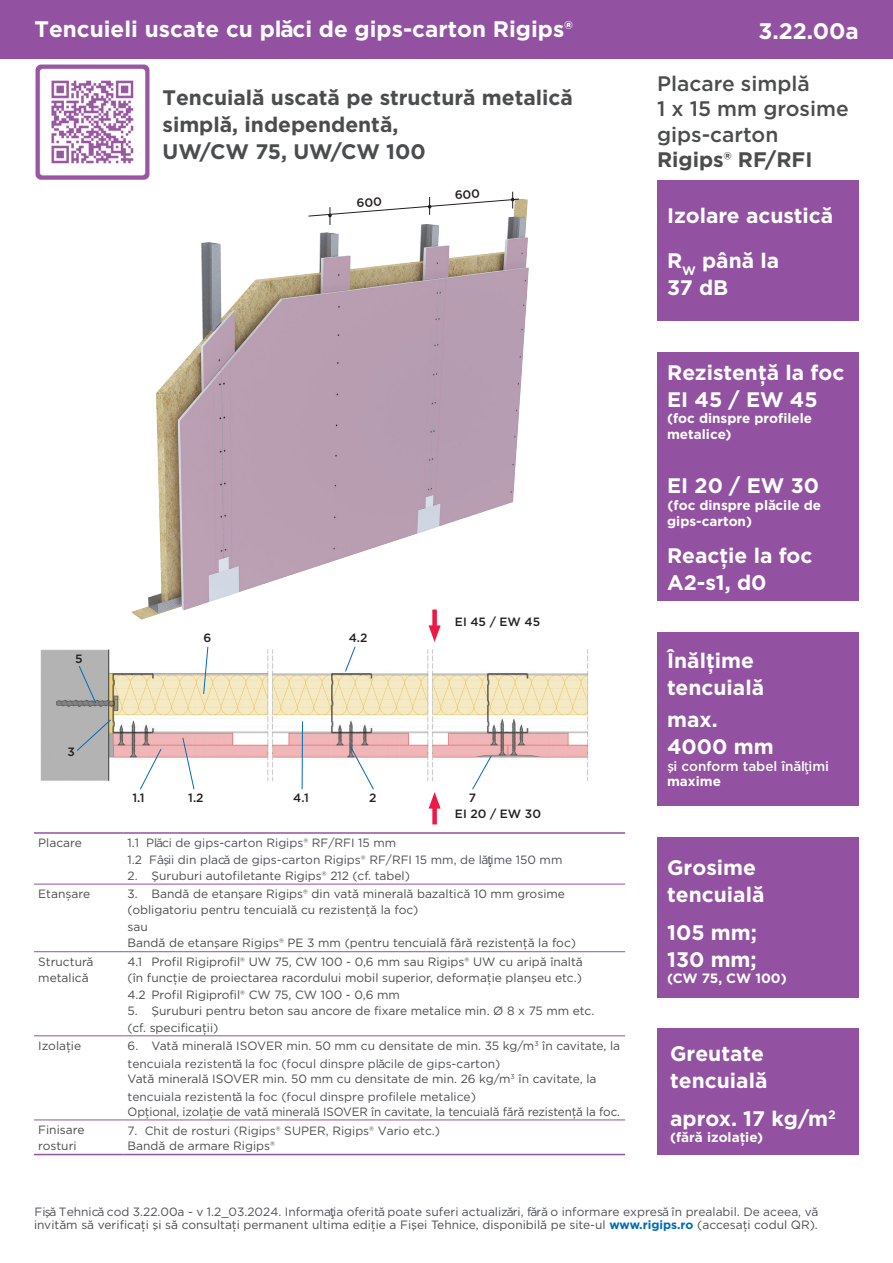
<style>
.page{position:relative;width:893px;height:1263px;background:#fff}
.page>*{position:absolute;margin:0;border:0;box-sizing:border-box;transform-origin:0 0}
.t1{font:22.5px "Gotham Bold ZZZ Regular ZZZ";color:#fff}
.t2{font:21px/27px "Gotham Bold ZZZ Regular ZZZ";color:#fff}
.t3{font:21px/27px "Gotham Bold ZZZ Regular ZZZ";color:#4b4c4d}
.t4{font:500 21px/25.2px "Gotham";color:#4b4c4d}
.t5{font:13.5px/16.2px "Gotham Bold ZZZ Regular ZZZ";color:#fff}
.t6{font:500 13.5px "Gotham";color:#fff}
.t7{font:12px/16.5px "Gotham";color:#4b4c4d}
.t8{font:12px/16.5px "Gotham";color:#4e5056}
.t9{font:500 12px "Gotham";color:#231f20}
.s1{font-family:"Noto Sans"}
.s2{font-family:"Noto Sans";font-weight:400}
.s3{font-family:"Gotham Bold ZZZ Regular ZZZ";color:#006cb7}
</style>
<div class="page">
<img style="left:40px;top:649px;width:549px;height:141px">
<img style="left:131px;top:199px;width:398px;height:428px">
<div style="left:0;top:0;width:893px;height:58px;background:#9252a1"></div>
<div style="left:657px;top:352px;width:202px;height:249px;background:#9252a1"></div>
<div style="left:657px;top:632px;width:202px;height:174px;background:#9252a1"></div>
<div style="left:657px;top:837px;width:202px;height:160px;background:#9252a1"></div>
<div style="left:657px;top:1028px;width:202px;height:127px;background:#9252a1"></div>
<div style="left:657px;top:181px;width:202px;height:140px;background:#9252a1"></div>
<hr style="left:34px;top:832px;width:89px;height:2px;background:#9252a1">
<hr style="left:123px;top:832px;width:502px;height:2px;background:#9252a1">
<hr style="left:34px;top:1154px;width:89px;height:1px;background:#9252a1">
<hr style="left:123px;top:1154px;width:502px;height:1px;background:#9252a1">
<hr style="left:34px;top:884px;width:89px;height:1px;background:#9252a1">
<hr style="left:123px;top:884px;width:502px;height:1px;background:#9252a1">
<hr style="left:34px;top:951px;width:89px;height:1px;background:#9252a1">
<hr style="left:123px;top:951px;width:502px;height:1px;background:#9252a1">
<hr style="left:34px;top:1035px;width:89px;height:1px;background:#9252a1">
<hr style="left:123px;top:1035px;width:502px;height:1px;background:#9252a1">
<hr style="left:34px;top:1119px;width:89px;height:1px;background:#9252a1">
<hr style="left:123px;top:1119px;width:502px;height:1px;background:#9252a1">
<img style="left:35px;top:64px;width:115px;height:116px">
<svg style="left:78px;top:665px;width:19px;height:39px"></svg>
<svg style="left:76px;top:719px;width:36px;height:33px"></svg>
<svg style="left:139px;top:748px;width:23px;height:42px"></svg>
<svg style="left:472px;top:755px;width:20px;height:35px"></svg>
<svg style="left:182px;top:737px;width:13px;height:53px"></svg>
<svg style="left:349px;top:745px;width:25px;height:45px"></svg>
<svg style="left:203px;top:646px;width:6px;height:49px"></svg>
<svg style="left:344px;top:646px;width:12px;height:26px"></svg>
<hr style="left:302px;top:721px;width:1px;height:68px;background:#006cb7">
<div style="left:432px;top:610px;width:5px;height:21px;background:#ed1845"></div>
<svg style="left:429px;top:625px;width:12px;height:17px"></svg>
<div style="left:432px;top:803px;width:5px;height:21px;background:#ed1845"></div>
<svg style="left:429px;top:792px;width:12px;height:17px"></svg>
<svg style="left:308px;top:191px;width:212px;height:34px"></svg>
<h1 class="t1" style="left:34px;top:14px;width:540px">Tencuieli uscate cu plăci de gips-carton Rigips®</h1>
<h2 class="t3" style="left:162px;top:84px;width:412px">Tencuială uscată pe structură metalică simplă, independentă,<br>UW/CW 75, UW/CW 100</h2>
<p class="t9" style="left:75px;top:651px;width:9px">5</p>
<p class="t9" style="left:68px;top:743px;width:9px">3</p>
<p class="t7" style="left:38px;top:834px;width:45px">Placare</p>
<p class="t9" style="left:204px;top:630px;width:9px">6</p>
<p class="t9" style="left:349px;top:630px;width:20px">4.2</p>
<p class="t9" style="left:455px;top:614px;width:87px">EI 45 / EW 45</p>
<p class="t9" style="left:133px;top:789px;width:14px">1.1</p>
<p class="t9" style="left:188px;top:789px;width:17px">1.2</p>
<p class="t9" style="left:293px;top:789px;width:17px">4.1</p>
<p class="t9" style="left:369px;top:789px;width:9px">2</p>
<p class="t9" style="left:469px;top:789px;width:9px">7</p>
<p class="t9" style="left:455px;top:806px;width:88px">EI 20 / EW 30</p>
<p class="t8" style="left:128px;top:835px;width:436px">1.1 Plăci de gips-carton Rigips® RF/RFI 15 mm<br>1.2 Fâşii din placă de gips-carton Rigips® RF/RFI 15 mm, de lă<span class="s1">ţ</span>ime 150 mm</p>
<p class="t7" style="left:128px;top:867px;width:284px">2. Şuruburi autofiletante Rigips® 212 (cf. tabel)</p>
<p class="t7" style="left:38px;top:885px;width:53px">Etanșare</p>
<p class="t7" style="left:128px;top:885px;width:450px">3. Bandă de etanşare Rigips® din vată minerală bazaltică 10 mm grosime (obligatoriu pentru tencuială cu rezistenţă la foc)<br>sau<br>Bandă de etanşare Rigips® PE 3 mm (pentru tencuială fără rezistenţă la foc)</p>
<p class="t7" style="left:38px;top:953px;width:57px">Structură metalică</p>
<p class="t7" style="left:128px;top:953px;width:457px;text-align:justify">4.1 Profil Rigiprofil® UW 75, CW 100 - 0,6 mm sau Rigips® UW cu aripă înaltă (în funcţie de proiectarea racordului mobil superior, deformaţie planşeu etc.)<br>4.2 Profil Rigiprofil® CW 75, CW 100 - 0,6 mm</p>
<p class="t7" style="left:128px;top:1002px;width:468px">5. Şuruburi pentru beton sau ancore de fixare metalice min. Ø 8 x 75 mm etc. (cf. specificaţii)</p>
<p class="t7" style="left:38px;top:1037px;width:44px">Izolaţie</p>
<p class="t7" style="left:128px;top:1037px;width:494px">6. Vată minerală ISOVER min. 50 mm cu densitate de min. 35 kg/m<sup>3</sup> în cavitate, la</p>
<p class="t7" style="left:128px;top:1070px;width:470px">Vată minerală ISOVER min. 50 mm cu densitate de min. 26 kg/m<sup>3</sup> în cavitate, la</p>
<p class="t7" style="left:128px;top:1103px;width:494px">Opţional, izolaţie de vată minerală ISOVER în cavitate, la tencuială fără rezistenţă la foc.</p>
<p class="t7" style="left:38px;top:1121px;width:48px">Finisare rosturi</p>
<p class="t8" style="left:128px;top:1055px;width:374px">tencuiala rezistentă la foc (focul dinspre plăcile de gips-carton)</p>
<p class="t8" style="left:128px;top:1088px;width:350px">tencuiala rezistentă la foc (focul dinspre profilele metalice)</p>
<p class="t8" style="left:128px;top:1123px;width:314px">7. Chit de rosturi (Rigips® SUPER, Rigips® Vario etc.)</p>
<p class="t7" style="left:128px;top:1137px;width:149px">Bandă de armare Rigips®</p>
<h1 class="t1" style="left:758px;top:16px;width:102px">3.22.00a</h1>
<h2 class="t4" style="left:657px;top:71px;width:193px">Placare simplă<br>1 x 15 mm grosime gips-carton</h2>
<h2 class="t3" style="left:657px;top:146px;width:157px">Rigips® RF/RFI</h2>
<h2 class="t2" style="left:667px;top:193px;width:168px;line-height:44.8px">Izolare acustică<br>R<sub>W</sub> până la</h2>
<h2 class="t2" style="left:667px;top:274px;width:63px">37 dB</h2>
<h2 class="t2" style="left:667px;top:359px;width:179px">Rezistenţă la foc<br>EI 45 / EW 45</h2>
<p class="t5" style="left:667px;top:410px;width:147px">(foc dinspre profilele metalice)</p>
<h2 class="t2" style="left:667px;top:472px;width:153px">EI 20 / EW 30</h2>
<p class="t5" style="left:667px;top:513px;width:86px">gips-carton)</p>
<h2 class="t2" style="left:667px;top:542px;width:147px">Reacţie la foc<br>A2-s1, d0</h2>
<p class="t5" style="left:668px;top:497px;width:155px">(foc dinspre plăcile de</p>
<h2 class="t2" style="left:667px;top:647px;width:98px">Înălţime tencuială</h2>
<h2 class="t2" style="left:667px;top:706px;width:108px">max.<br>4000 mm</h2>
<p class="t5" style="left:667px;top:773px;width:55px">maxime</p>
<p class="t6" style="left:668px;top:757px;width:163px">şi conform tabel înăl<span class="s2">ţ</span>imi</p>
<h2 class="t2" style="left:667px;top:854px;width:99px">Grosime tencuială</h2>
<h2 class="t2" style="left:667px;top:919px;width:91px">105 mm;<br>130 mm;</h2>
<p class="t5" style="left:667px;top:970px;width:121px">(CW 75, CW 100)</p>
<h2 class="t2" style="left:670px;top:1040px;width:99px">Greutate tencuială</h2>
<h2 class="t2" style="left:670px;top:1105px;width:167px">aprox. 17 kg/m<sup>2</sup></h2>
<p class="t5" style="left:670px;top:1129px;width:95px">(fără izolaţie)</p>
<p class="t8" style="left:34px;top:1204px;width:785px">Fişă Tehnică cod 3.22.00a - v 1.2_03.2024. Informa<span class="s1">ţ</span>ia oferită poate suferi actualizări, fără o informare expresă în prealabil. De aceea, vă</p>
<p class="t7" style="left:34px;top:1216px;width:785px">invităm să verificaţi şi să consultaţi permanent ultima ediţie a Fişei Tehnice, disponibilă pe site-ul <span class="s3">www.rigips.ro</span> (accesaţi codul QR).</p>
</div>
